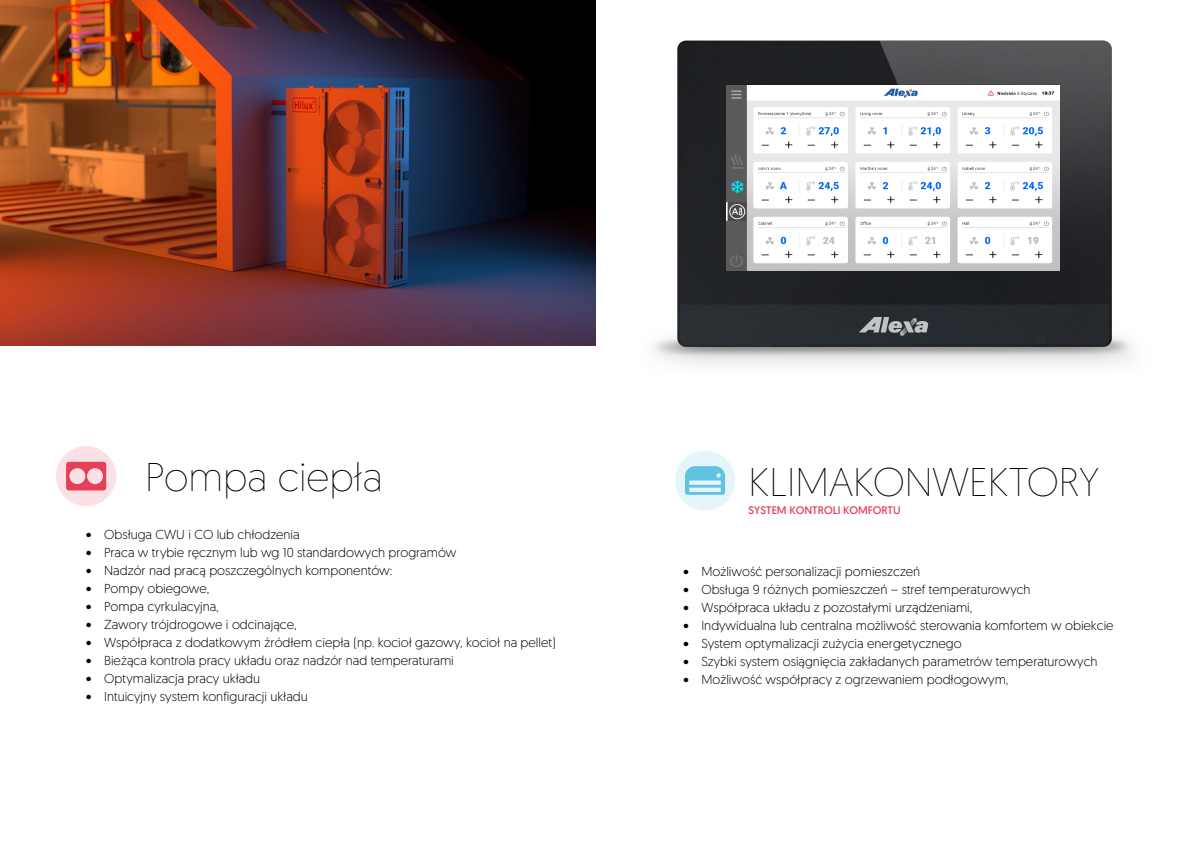
<style>
.page{position:relative;width:1191px;height:842px;background:#fff}
.page>*{position:absolute;margin:0;border:0;box-sizing:border-box;transform-origin:0 0}
.t1{font:200 40px "Geomanist";color:#000}
.t2{font:300 13px "Geomanist";color:#000}
.t3{font:11px "Geomanist";color:#e63e58}
</style>
<div class="page">
<img style="left:0;top:0;width:595px;height:345px">
<svg style="left:56px;top:446px;width:60px;height:60px;background:#fadee2"></svg>
<svg style="left:66px;top:462px;width:40px;height:28px"></svg>
<div style="left:675px;top:450px;width:60px;height:61px;background:#e6f5fa;border-radius:50%"></div>
<svg style="left:685px;top:466px;width:40px;height:29px"></svg>
<img style="left:654px;top:40px;width:478px;height:325px">
<img style="left:727px;top:85px;width:332px;height:185px">
<h1 class="t1" style="left:145px;top:452px;width:239px">Pompa ciepła</h1>
<h1 class="t1" style="left:748px;top:457px;width:352px">KLIMAKONWEKTORY</h1>
<p class="t2" style="left:86px;top:526px;width:215px">• Obsługa CWU i CO lub chłodzenia</p>
<p class="t2" style="left:86px;top:544px;width:372px">• Praca w trybie ręcznym lub wg 10 standardowych programów</p>
<p class="t2" style="left:86px;top:562px;width:308px">• Nadzór nad pracą poszczególnych komponentów:</p>
<p class="t2" style="left:86px;top:580px;width:125px">• Pompy obiegowe,</p>
<p class="t2" style="left:86px;top:598px;width:134px">• Pompa cyrkulacyjna,</p>
<p class="t2" style="left:86px;top:616px;width:212px">• Zawory trójdrogowe i odcinające,</p>
<p class="t2" style="left:86px;top:634px;width:471px">• Współpraca z dodatkowym źródłem ciepła (np. kocioł gazowy, kocioł na pellet)</p>
<p class="t2" style="left:86px;top:652px;width:369px">• Bieżąca kontrola pracy układu oraz nadzór nad temperaturami</p>
<p class="t2" style="left:86px;top:670px;width:175px">• Optymalizacja pracy układu</p>
<p class="t2" style="left:86px;top:688px;width:223px">• Intuicyjny system konfiguracji układu</p>
<p class="t3" style="left:748px;top:503px;width:154px">SYSTEM KONTROLI KOMFORTU</p>
<p class="t2" style="left:683px;top:563px;width:238px">• Możliwość personalizacji pomieszczeń</p>
<p class="t2" style="left:683px;top:581px;width:349px">• Obsługa 9 różnych pomieszczeń – stref temperaturowych</p>
<p class="t2" style="left:683px;top:599px;width:290px">• Współpraca układu z pozostałymi urządzeniami,</p>
<p class="t2" style="left:683px;top:617px;width:432px">• Indywidualna lub centralna możliwość sterowania komfortem w obiekcie</p>
<p class="t2" style="left:683px;top:635px;width:280px">• System optymalizacji zużycia energetycznego</p>
<p class="t2" style="left:683px;top:653px;width:415px">• Szybki system osiągnięcia zakładanych parametrów temperaturowych</p>
<p class="t2" style="left:683px;top:671px;width:326px">• Możliwość współpracy z ogrzewaniem podłogowym,</p>
</div>
